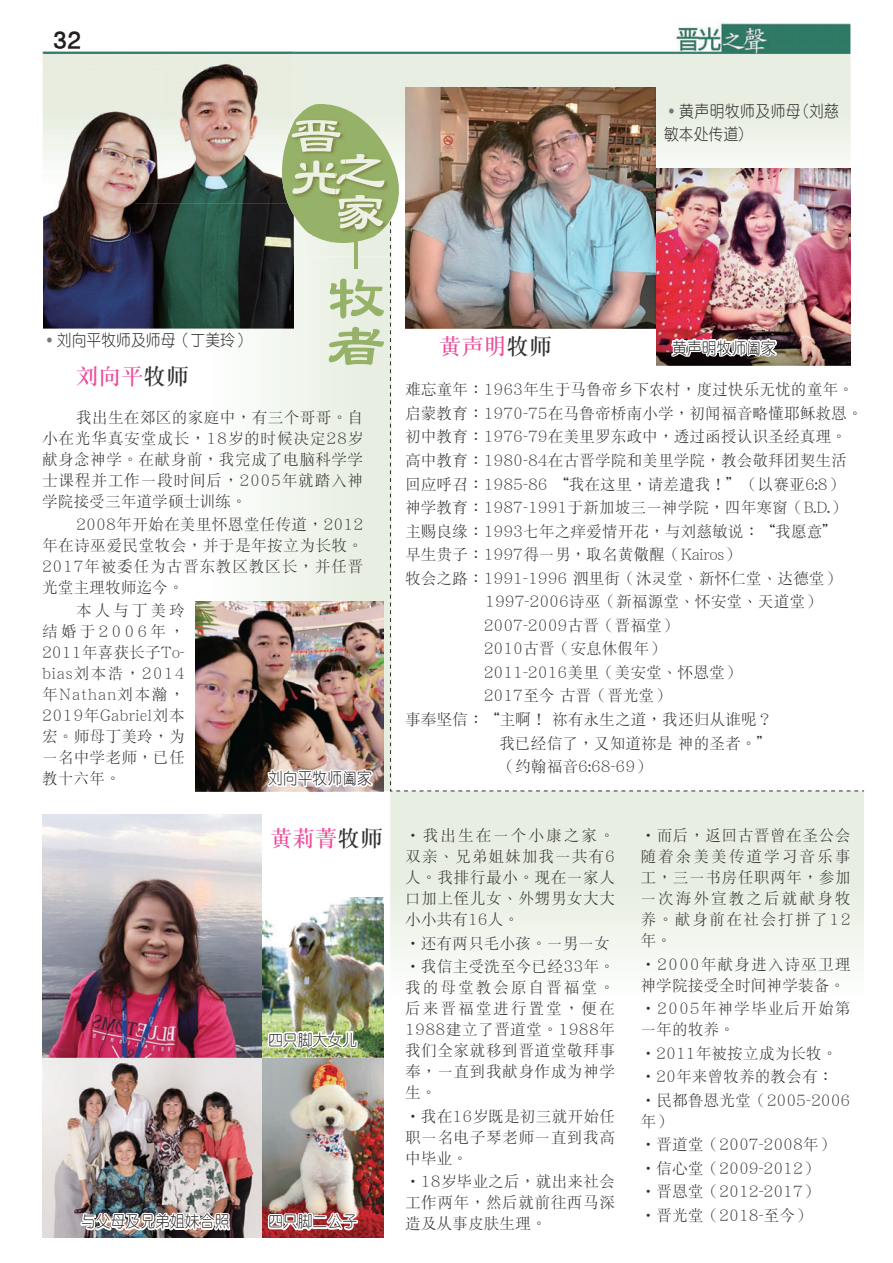
<style>
.page{position:relative;width:893px;height:1263px;background:#fff}
.page>*{position:absolute;margin:0;border:0;box-sizing:border-box;transform-origin:0 0}
.t1{font:60px/48px "DFP Tan Li W5 GB5";color:#96b168}
.t2{font:52.5px "DFP Tan Li W5 GB5";color:#96b168}
.t3{font:22.5px "DFP Song W7 GB5";color:#ed4c9c}
.t4{font:800 22.5px "AR Gothic 1";color:#231f20}
.t5{font:16.5px "DF Yuan W3 GB5";color:#312f30;scale:.9 1}
.t6{font:16.5px/23.2px "DF Yuan W3 GB5";letter-spacing:.025em;color:#312f30;scale:.9 1}
.t7{font:15.75px/21px "DFP Song W3 GB5";color:#312f30;text-align:justify}
.t8{font:15.75px/21px "DFP Song W3 GB5";letter-spacing:.065em;color:#312f30}
.s1{font-family:"DFP Fang Song W4 GB5";color:#76787b}
.s2{color:#312f30}
</style>
<div class="page">
<div style="left:294px;top:54px;width:556px;height:48px;background:#e8eee1"></div>
<svg style="left:390px;top:791px;width:474px;height:169px;background:#eaf0e5"></svg>
<img style="left:196px;top:601px;width:63px;height:190px">
<img style="left:294px;top:23px;width:556px;height:31px">
<img style="left:43px;top:51px;width:251px;height:277px">
<img style="left:135px;top:204px;width:124px;height:53px">
<svg style="left:57px;top:48px;width:23px;height:1px"></svg>
<img style="left:405px;top:87px;width:250px;height:15px">
<img style="left:42px;top:1057px;width:341px;height:180px">
<img style="left:262px;top:897px;width:121px;height:160px">
<img style="left:43px;top:814px;width:218px;height:243px">
<svg style="left:266px;top:1211px;width:49px;height:27px"></svg>
<div style="left:313px;top:1215px;width:14px;height:4px;border:3px solid #fff"></div>
<div style="left:312px;top:1225px;width:16px;height:4px;border:3px solid #fff"></div>
<svg style="left:325px;top:1194px;width:35px;height:38px"></svg>
<img style="left:266px;top:1025px;width:94px;height:40px">
<img style="left:79px;top:1192px;width:153px;height:46px">
<img style="left:259px;top:102px;width:601px;height:690px">
<h3 class="t4" style="left:53px;top:30px;width:29px">32</h3>
<p class="t6" style="left:664px;top:100px;width:196px"><span class="s1">˙</span>黃聲明牧師及師母(劉慈敏本處傳道)</p>
<h2 class="t2" style="left:330px;top:216px;width:30px">｜</h2>
<h1 class="t1" style="left:326px;top:274px;width:59px">牧者</h1>
<p class="t5" style="left:42px;top:331px;width:232px"><span class="s1">˙</span>劉向平牧師及師母（丁美玲）</p>
<h3 class="t3" style="left:76px;top:365px;width:114px">劉向平<span class="s2">牧師</span></h3>
<p class="t7" style="left:42px;top:406px;width:323px;text-indent:34px">我出生在郊區的家庭中，有三個哥哥。自小在光華真安堂成長，18歲的時候決定28歲獻身念神學。在獻身前，我完成了電腦科學學士課程並工作一段時間后，2005年就踏入神學院接受三年道學碩士訓練。</p>
<p class="t7" style="left:42px;top:514px;width:323px;text-indent:34px">2008年開始在美裡懷恩堂任傳道，2012年在詩巫愛民堂牧會，並於是年按立為長牧。2017年被委任為古晉東教區教區長，並任晉光堂主理牧師迄今。</p>
<p class="t7" style="left:42px;top:600px;width:144px;text-indent:34px">本人與丁美玲結婚於2006年，2011年喜獲長子To&shy;bias劉本浩，2014年Nathan劉本瀚，2019年Gabriel劉本宏。師母丁美玲，為一名中學老師，已任教十六年。</p>
<p class="t5" style="left:268px;top:770px;width:117px">劉向平牧師閤家</p>
<h3 class="t3" style="left:270px;top:827px;width:114px">黃莉菁<span class="s2">牧師</span></h3>
<p class="t5" style="left:268px;top:1031px;width:100px">四隻腳大女兒</p>
<p class="t5" style="left:81px;top:1213px;width:166px">與父母及兄弟姐妹合照</p>
<p class="t5" style="left:268px;top:1213px;width:100px">四隻腳二公子</p>
<h3 class="t3" style="left:439px;top:335px;width:114px">黃聲明<span class="s2">牧師</span></h3>
<p class="t7" style="left:405px;top:379px;width:450px">難忘童年：1963年生於馬魯帝鄉下農村，度過快樂無憂的童年。</p>
<p class="t7" style="left:405px;top:403px;width:459px">啟蒙教育：1970-75在馬魯帝橋南小學，初聞福音略懂耶穌救恩。</p>
<p class="t7" style="left:405px;top:426px;width:443px">初中教育：1976-79在美裡羅東政中，透過函授認識聖經真理。</p>
<p class="t7" style="left:405px;top:450px;width:443px">高中教育：1980-84在古晉學院和美裡學院，教會敬拜團契生活</p>
<p class="t7" style="left:405px;top:473px;width:440px">回應呼召：1985-86 “我在這裡，請差遣我！”（以賽亞6:8）</p>
<p class="t7" style="left:405px;top:497px;width:442px">神學教育：1987-1991於新加坡三一神學院，四年寒窗（B.D.）</p>
<p class="t7" style="left:405px;top:520px;width:435px">主賜良緣：1993七年之癢愛情開花，與劉慈敏說：“我願意”</p>
<p class="t7" style="left:405px;top:544px;width:336px">早生貴子：1997得一男，取名黃儆醒（Kairos）</p>
<p class="t7" style="left:405px;top:567px;width:437px">牧會之路：1991-1996 泗裡街（沐靈堂、新懷仁堂、達德堂）</p>
<p class="t7" style="left:485px;top:591px;width:337px">1997-2006詩巫（新福源堂、懷安堂、天道堂）</p>
<p class="t7" style="left:484px;top:614px;width:195px">2007-2009古晉（晉福堂）</p>
<p class="t7" style="left:484px;top:638px;width:183px">2010古晉（安息休假年）</p>
<p class="t7" style="left:484px;top:662px;width:258px">2011-2016美裡（美安堂、懷恩堂）</p>
<p class="t7" style="left:484px;top:685px;width:188px">2017至今 古晉（晉光堂）</p>
<p class="t7" style="left:405px;top:709px;width:369px">事奉堅信：“主啊！ 禰有永生之道，我還歸從誰呢？</p>
<p class="t7" style="left:499px;top:732px;width:274px">我已經信了，又知道禰是 神的聖者。”</p>
<p class="t7" style="left:499px;top:756px;width:153px">（約翰福音6:68-69）</p>
<p class="t5" style="left:672px;top:339px;width:117px">黃聲明牧師閤家</p>
<p class="t7" style="left:405px;top:825px;width:212px">•我出生在一個小康之家。雙親、兄弟姐妹加我一共有6人。我排行最小。現在一家人口加上侄兒女、外甥男女大大小小共有16人。</p>
<p class="t7" style="left:405px;top:932px;width:206px">•還有兩隻毛小孩。一男一女</p>
<p class="t7" style="left:405px;top:956px;width:212px">•我信主受洗至今已經33年。我的母堂教會原自晉福堂。后來晉福堂進行置堂，便在1988建立了晉道堂。1988年我們全家就移到晉道堂敬拜事奉，一直到我獻身作成為神學生。</p>
<p class="t7" style="left:405px;top:1105px;width:212px">•我在16歲既是初三就開始任職一名電子琴老師一直到我高中畢業。</p>
<p class="t7" style="left:405px;top:1171px;width:212px">•18歲畢業之后，就出來社會工作兩年，然后就前往西馬深造及從事皮膚生理。</p>
<p class="t7" style="left:641px;top:825px;width:212px">•而后，返回古晉曾在聖公會隨著余美美傳道學習音樂事工，三一書房任職兩年，參加一次海外宣教之后就獻身牧養。獻身前在社會打拼了12年。</p>
<p class="t8" style="left:641px;top:953px;width:211px">•2000年獻身進入詩巫衛理神學院接受全時間神學裝備。</p>
<p class="t8" style="left:641px;top:998px;width:211px">•2005年神學畢業后開始第一年的牧養。</p>
<p class="t7" style="left:641px;top:1042px;width:198px">•2011年被按立成為長牧。</p>
<p class="t7" style="left:641px;top:1066px;width:194px">•20年來曾牧養的教會有：</p>
<p class="t7" style="left:641px;top:1089px;width:211px">•民都魯恩光堂（2005-2006年）</p>
<p class="t7" style="left:641px;top:1134px;width:195px">•晉道堂（2007-2008年）</p>
<p class="t7" style="left:641px;top:1157px;width:180px">•信心堂（2009-2012）</p>
<p class="t7" style="left:641px;top:1181px;width:180px">•晉恩堂（2012-2017）</p>
<p class="t7" style="left:641px;top:1205px;width:172px">•晉光堂（2018-至今）</p>
</div>
